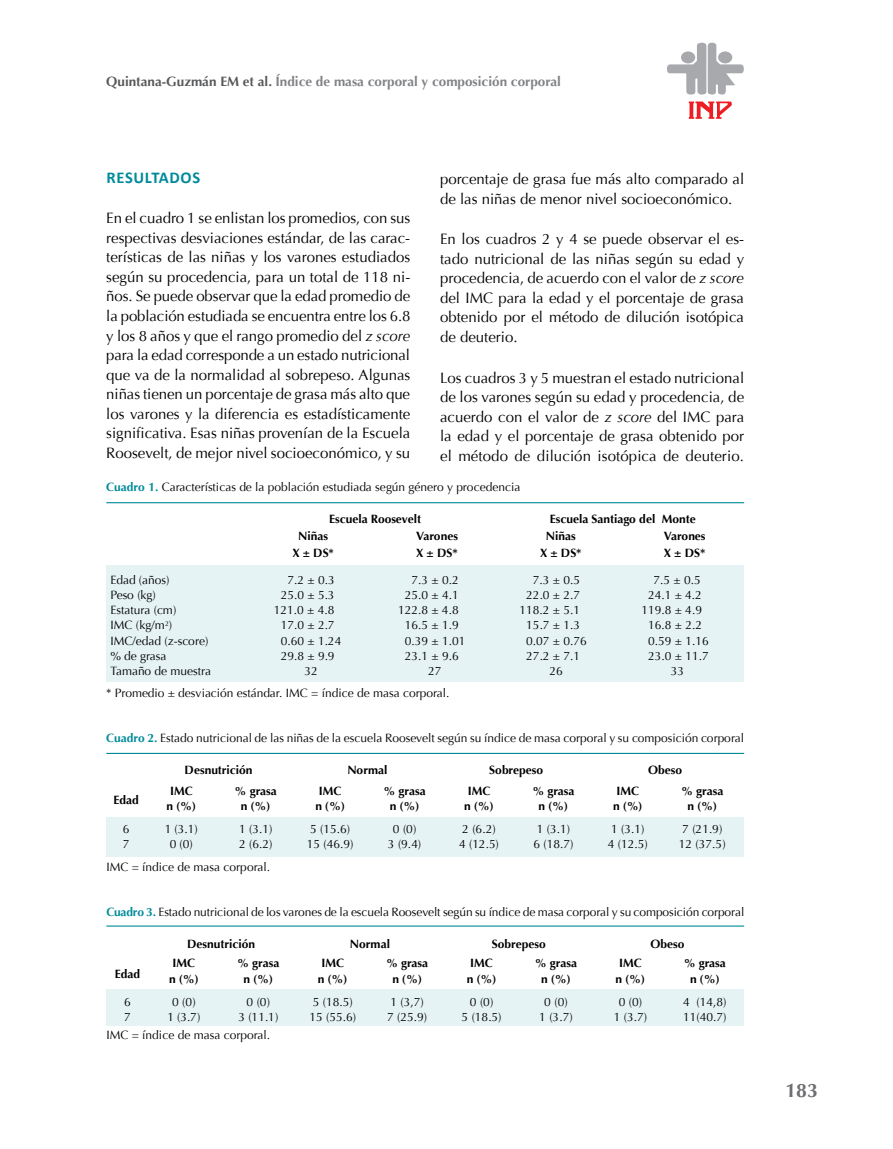
<style>
.page{position:relative;width:893px;height:1149px;background:#fff}
.page>*{position:absolute;margin:0;border:0;box-sizing:border-box;transform-origin:0 0}
.t1{font:700 19.5px "Optima";color:#6d6e71}
.t2{font:700 16.5px "Calibri";letter-spacing:.04em;color:#008b9a}
.t3{font:15px/19.5px "Optima";color:#000;text-align:justify}
.t4{font:700 13.5px "Optima";color:#808285}
.t5{font:12px/15px "Optima";color:#000}
.t6{font:700 12px/15px "Optima";color:#000}
.s1{color:#58595b}
.s2{font-style:italic}
.s3{font-weight:700;color:#008b9a}
</style>
<div class="page">
<svg style="left:689px;top:101px;width:43px;height:18px"></svg>
<svg style="left:667px;top:43px;width:77px;height:52px"></svg>
<div style="left:718px;top:51px;width:14px;height:12px;background:#a7a9ac;border-radius:50%"></div>
<div style="left:106px;top:565px;width:638px;height:116px;background:#e6f3f5"></div>
<div style="left:106px;top:817px;width:638px;height:39px;background:#e6f3f5"></div>
<div style="left:106px;top:989px;width:638px;height:36px;background:#e6f3f5"></div>
<hr style="left:106px;top:502px;width:638px;height:1px;background:#008b9a">
<hr style="left:106px;top:752px;width:638px;height:1px;background:#008b9a">
<hr style="left:106px;top:925px;width:638px;height:1px;background:#008b9a">
<p class="t4" style="left:106px;top:74px;width:456px"><span class="s1">Quintana-Guzmán EM et al.</span> Índice de masa corporal y composición corporal</p>
<p class="t2" style="left:107px;top:166px;width:95px">RESULTADOS</p>
<p class="t3" style="left:106px;top:209px;width:306px">En el cuadro 1 se enlistan los promedios, con sus respectivas desviaciones estándar, de las carac&shy;terísticas de las niñas y los varones estudiados según su procedencia, para un total de 118 ni&shy;ños. Se puede observar que la edad promedio de la población estudiada se encuentra entre los 6.8 y los 8 años y que el rango promedio del <span class="s2">z score </span>para la edad corresponde a un estado nutricional que va de la normalidad al sobrepeso. Algunas niñas tienen un porcentaje de grasa más alto que los varones y la diferencia es estadísticamente significativa. Esas niñas provenían de la Escuela Roosevelt, de mejor nivel socioeconómico, y su</p>
<p class="t5" style="left:106px;top:479px;width:416px"><span class="s3">Cuadro 1.</span> Características de la población estudiada según género y procedencia</p>
<p class="t6" style="left:329px;top:511px;width:93px">Escuela Roosevelt</p>
<p class="t6" style="left:550px;top:511px;width:147px">Escuela Santiago del Monte</p>
<p class="t6" style="left:298px;top:528px;width:31px">Niñas</p>
<p class="t6" style="left:416px;top:528px;width:43px">Varones</p>
<p class="t6" style="left:546px;top:528px;width:31px">Niñas</p>
<p class="t6" style="left:664px;top:528px;width:43px">Varones</p>
<p class="t6" style="left:292px;top:545px;width:43px">X ± DS*</p>
<p class="t6" style="left:416px;top:545px;width:43px">X ± DS*</p>
<p class="t6" style="left:540px;top:545px;width:43px">X ± DS*</p>
<p class="t6" style="left:664px;top:545px;width:43px">X ± DS*</p>
<p class="t5" style="left:111px;top:573px;width:102px">Edad (años)<br>Peso (kg)<br>Estatura (cm)<br>IMC (kg/m<sup>2</sup>)<br>IMC/edad (z-score) % de grasa<br>Tamaño de muestra</p>
<p class="t5" style="left:288px;top:573px;width:49px">7.2 ± 0.3</p>
<p class="t5" style="left:411px;top:573px;width:49px">7.3 ± 0.2</p>
<p class="t5" style="left:533px;top:573px;width:49px">7.3 ± 0.5</p>
<p class="t5" style="left:654px;top:573px;width:49px">7.5 ± 0.5</p>
<p class="t3" style="left:440px;top:169px;width:306px">porcentaje de grasa fue más alto comparado al de las niñas de menor nivel socioeconómico.</p>
<p class="t3" style="left:440px;top:229px;width:306px">En los cuadros 2 y 4 se puede observar el es&shy;tado nutricional de las niñas según su edad y procedencia, de acuerdo con el valor de <span class="s2">z score </span>del IMC para la edad y el porcentaje de grasa obtenido por el método de dilución isotópica de deuterio.</p>
<p class="t3" style="left:440px;top:368px;width:306px">Los cuadros 3 y 5 muestran el estado nutricional de los varones según su edad y procedencia, de acuerdo con el valor de <span class="s2">z score</span> del IMC para la edad y el porcentaje de grasa obtenido por el método de dilución isotópica de deuterio.</p>
<p class="t5" style="left:281px;top:588px;width:55px">25.0 ± 5.3</p>
<p class="t5" style="left:405px;top:588px;width:55px">25.0 ± 4.1</p>
<p class="t5" style="left:526px;top:588px;width:55px">22.0 ± 2.7</p>
<p class="t5" style="left:648px;top:588px;width:55px">24.1 ± 4.2</p>
<p class="t5" style="left:274px;top:603px;width:62px">121.0 ± 4.8</p>
<p class="t5" style="left:398px;top:603px;width:62px">122.8 ± 4.8</p>
<p class="t5" style="left:519px;top:603px;width:62px">118.2 ± 5.1</p>
<p class="t5" style="left:641px;top:603px;width:62px">119.8 ± 4.9</p>
<p class="t5" style="left:281px;top:618px;width:55px">17.0 ± 2.7</p>
<p class="t5" style="left:405px;top:618px;width:55px">16.5 ± 1.9</p>
<p class="t5" style="left:526px;top:618px;width:55px">15.7 ± 1.3</p>
<p class="t5" style="left:648px;top:618px;width:55px">16.8 ± 2.2</p>
<p class="t5" style="left:281px;top:633px;width:62px">0.60 ± 1.24</p>
<p class="t5" style="left:405px;top:633px;width:62px">0.39 ± 1.01</p>
<p class="t5" style="left:526px;top:633px;width:62px">0.07 ± 0.76</p>
<p class="t5" style="left:648px;top:633px;width:62px">0.59 ± 1.16</p>
<p class="t5" style="left:281px;top:648px;width:55px">29.8 ± 9.9</p>
<p class="t5" style="left:405px;top:648px;width:55px">23.1 ± 9.6</p>
<p class="t5" style="left:526px;top:648px;width:55px">27.2 ± 7.1</p>
<p class="t5" style="left:648px;top:648px;width:62px">23.0 ± 11.7</p>
<p class="t5" style="left:305px;top:663px;width:15px">32</p>
<p class="t5" style="left:428px;top:663px;width:15px">27</p>
<p class="t5" style="left:549px;top:663px;width:15px">26</p>
<p class="t5" style="left:671px;top:663px;width:15px">33</p>
<p class="t5" style="left:106px;top:685px;width:345px">* Promedio ± desviación estándar. IMC = índice de masa corporal.</p>
<p class="t5" style="left:106px;top:730px;width:639px"><span class="s3">Cuadro 2.</span> Estado nutricional de las niñas de la escuela Roosevelt según su índice de masa corporal y su composición corporal</p>
<p class="t6" style="left:114px;top:792px;width:27px">Edad</p>
<p class="t6" style="left:185px;top:762px;width:69px">Desnutrición</p>
<p class="t6" style="left:347px;top:762px;width:42px">Normal</p>
<p class="t6" style="left:489px;top:762px;width:55px">Sobrepeso</p>
<p class="t6" style="left:648px;top:762px;width:36px">Obeso</p>
<p class="t6" style="left:167px;top:783px;width:31px">IMC n (%)</p>
<p class="t6" style="left:235px;top:783px;width:44px;text-align:center">% grasa n (%)</p>
<p class="t6" style="left:315px;top:783px;width:31px">IMC n (%)</p>
<p class="t6" style="left:383px;top:783px;width:44px;text-align:center">% grasa n (%)</p>
<p class="t6" style="left:464px;top:783px;width:31px">IMC n (%)</p>
<p class="t6" style="left:532px;top:783px;width:44px;text-align:center">% grasa n (%)</p>
<p class="t6" style="left:613px;top:783px;width:31px">IMC n (%)</p>
<p class="t6" style="left:681px;top:783px;width:44px;text-align:center">% grasa n (%)</p>
<p class="t5" style="left:123px;top:821px;width:8px">6<br>7</p>
<p class="t5" style="left:165px;top:821px;width:34px;text-align:center">1 (3.1)<br>0 (0)</p>
<p class="t5" style="left:239px;top:821px;width:35px">1 (3.1)<br>2 (6.2)</p>
<p class="t5" style="left:307px;top:821px;width:48px">5 (15.6)<br>15 (46.9)</p>
<p class="t5" style="left:388px;top:821px;width:35px;text-align:center">0 (0)<br>3 (9.4)</p>
<p class="t5" style="left:459px;top:821px;width:41px">2 (6.2)<br>4 (12.5)</p>
<p class="t5" style="left:533px;top:821px;width:41px">1 (3.1)<br>6 (18.7)</p>
<p class="t5" style="left:608px;top:821px;width:41px">1 (3.1)<br>4 (12.5)</p>
<p class="t5" style="left:679px;top:821px;width:48px">7 (21.9)<br>12 (37.5)</p>
<p class="t5" style="left:106px;top:859px;width:165px">IMC = índice de masa corporal.</p>
<p class="t5" style="left:106px;top:904px;width:639px"><span class="s3">Cuadro 3.</span> Estado nutricional de los varones de la escuela Roosevelt según su índice de masa corporal y su composición corporal</p>
<p class="t6" style="left:115px;top:966px;width:27px">Edad</p>
<p class="t6" style="left:187px;top:936px;width:69px">Desnutrición</p>
<p class="t6" style="left:350px;top:936px;width:42px">Normal</p>
<p class="t6" style="left:492px;top:936px;width:55px">Sobrepeso</p>
<p class="t6" style="left:651px;top:936px;width:36px">Obeso</p>
<p class="t6" style="left:169px;top:955px;width:31px">IMC n (%)</p>
<p class="t6" style="left:237px;top:955px;width:44px;text-align:center">% grasa n (%)</p>
<p class="t6" style="left:318px;top:955px;width:31px">IMC n (%)</p>
<p class="t6" style="left:386px;top:955px;width:44px;text-align:center">% grasa n (%)</p>
<p class="t6" style="left:467px;top:955px;width:31px">IMC n (%)</p>
<p class="t6" style="left:535px;top:955px;width:44px;text-align:center">% grasa n (%)</p>
<p class="t6" style="left:616px;top:955px;width:31px">IMC n (%)</p>
<p class="t6" style="left:684px;top:955px;width:44px;text-align:center">% grasa n (%)</p>
<p class="t5" style="left:124px;top:994px;width:8px">6<br>7</p>
<p class="t5" style="left:167px;top:994px;width:34px;text-align:center">0 (0)<br>1 (3.7)</p>
<p class="t5" style="left:238px;top:994px;width:42px;text-align:center">0 (0)<br>3 (11.1)</p>
<p class="t5" style="left:309px;top:994px;width:48px">5 (18.5)<br>15 (55.6)</p>
<p class="t5" style="left:387px;top:994px;width:41px">1 (3,7)<br>7 (25.9)</p>
<p class="t5" style="left:462px;top:994px;width:42px;text-align:center">0 (0)<br>5 (18.5)</p>
<p class="t5" style="left:539px;top:994px;width:35px;text-align:center">0 (0)<br>1 (3.7)</p>
<p class="t5" style="left:614px;top:994px;width:35px;text-align:center">0 (0)<br>1 (3.7)</p>
<p class="t5" style="left:683px;top:994px;width:45px">4 (14,8)<br>11(40.7)</p>
<p class="t5" style="left:106px;top:1027px;width:165px">IMC = índice de masa corporal.</p>
<h1 class="t1" style="left:785px;top:1079px;width:34px">183</h1>
</div>
